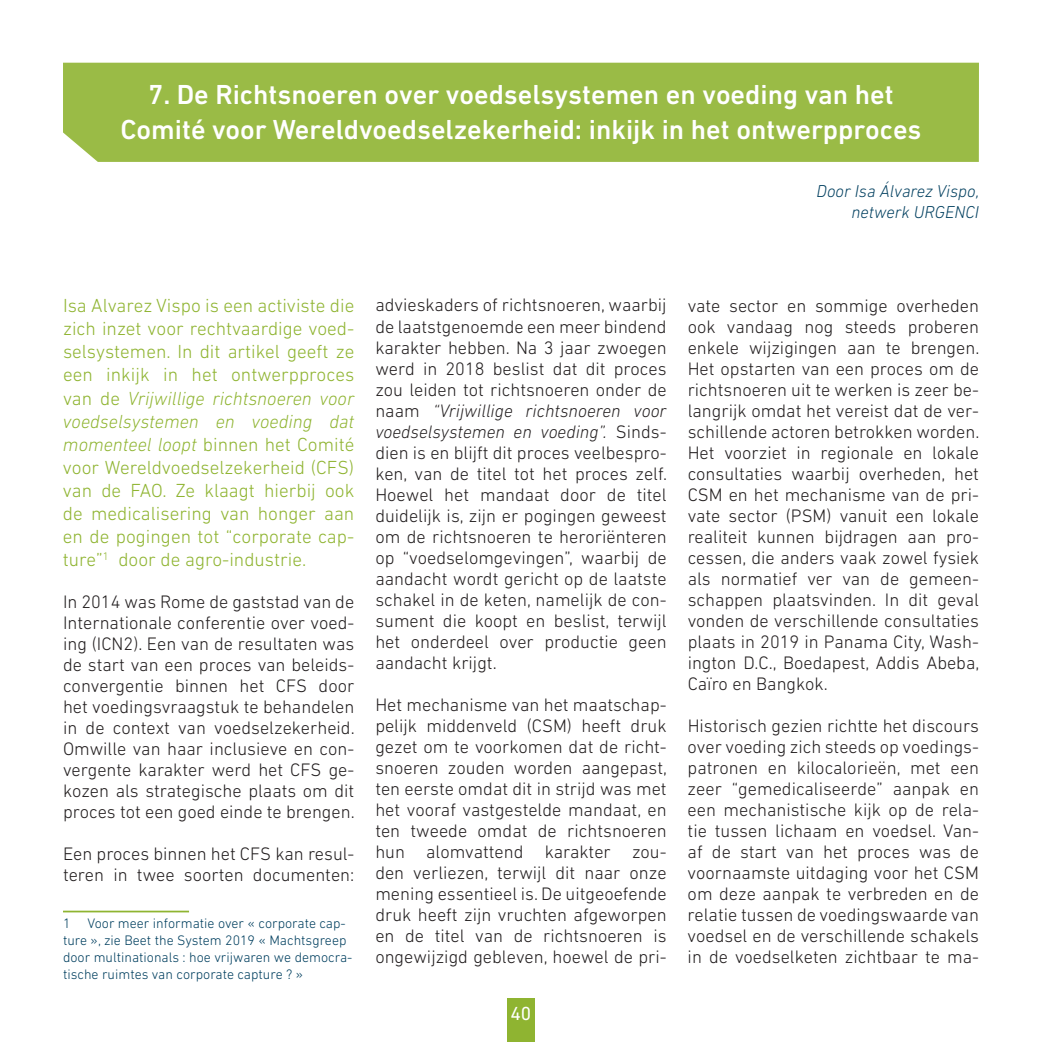
<style>
.page{position:relative;width:1042px;height:1042px;background:#fff}
.page>*{position:absolute;margin:0;border:0;box-sizing:border-box;transform-origin:0 0}
.TITRE_OK_OUI{font:500 28px/35px "DIN Next LT Pro";color:#fff;text-align:center}
.Chapeau{font:300 19.25px/23.1px "DIN Next LT Pro";color:#8fb431;text-align:justify}
.t1{font:19.25px "DIN Next LT Pro";color:#fff}
.TITRE_OK_OUI-2{font:300 18.38px/21px "DIN Next LT Pro";color:#231f20}
.t2{font:italic 300 17.5px/21px "DIN Next LT Pro";color:#003f5f;text-align:right}
.Footnote{font:300 14px/16.8px "DIN Next LT Pro";color:#003f5f}
.s1{font-style:italic}
</style>
<div class="page">
<div style="left:507px;top:998px;width:27px;height:44px;background:#8fb431"></div>
<div style="left:63px;top:63px;width:916px;height:99px;background:#9abb46"></div>
<hr style="left:63px;top:910px;width:126px;height:2px;background:#8fb431">
<p class="TITRE_OK_OUI" style="left:120px;top:77px;width:802px">7. De Richtsnoeren over voedselsystemen en voeding van het<br>Comité voor Wereldvoedselzekerheid: inkijk in het ontwerpproces</p>
<p class="t2" style="left:816px;top:180px;width:164px">Door Isa Álvarez Vispo, netwerk URGENCI</p>
<p class="Chapeau" style="left:63px;top:294px;width:293px">Isa Alvarez Vispo is een activiste die zich inzet voor rechtvaardige voed&shy;selsystemen. In dit artikel geeft ze een inkijk in het ontwerpproces van de <span class="s1">Vrijwillige richtsnoeren voor voedselsystemen en voeding dat momenteel loopt</span> binnen het Comité voor Wereldvoedselzekerheid (CFS) van de FAO. Ze klaagt hierbij ook de medicalisering van honger aan en de pogingen tot “corporate cap&shy;ture”<sup>1</sup> door de agro-industrie.</p>
<p class="TITRE_OK_OUI-2" style="left:63px;top:591px;width:293px">In 2014 was Rome de gaststad van de Internationale conferentie over voed&shy;ing (ICN2). Een van de resultaten was de start van een proces van beleids&shy;convergentie binnen het CFS door het voedingsvraagstuk te behandelen in de context van voedselzekerheid.<br>Omwille van haar inclusieve en con&shy;vergente karakter werd het CFS ge&shy;kozen als strategische plaats om dit proces tot een goed einde te brengen.</p>
<p class="TITRE_OK_OUI-2" style="left:63px;top:843px;width:293px">Een proces binnen het CFS kan resul&shy;teren in twee soorten documenten:</p>
<p class="Footnote" style="left:63px;top:915px;width:291px">1 Voor meer informatie over « corporate cap&shy;ture », zie Beet the System 2019 « Machtsgreep door multinationals : hoe vrijwaren we democra&shy;tische ruimtes van corporate capture ? »</p>
<p class="TITRE_OK_OUI-2" style="left:375px;top:294px;width:293px">advieskaders of richtsnoeren, waarbij de laatstgenoemde een meer bindend karakter hebben. Na 3 jaar zwoegen werd in 2018 beslist dat dit proces zou leiden tot richtsnoeren onder de naam <span class="s1">“Vrijwillige richtsnoeren voor voedselsystemen en voeding”.</span> Sinds&shy;dien is en blijft dit proces veelbespro&shy;ken, van de titel tot het proces zelf.<br>Hoewel het mandaat door de titel duidelijk is, zijn er pogingen geweest om de richtsnoeren te heroriënteren op “voedselomgevingen”, waarbij de aandacht wordt gericht op de laatste schakel in de keten, namelijk de con&shy;sument die koopt en beslist, terwijl het onderdeel over productie geen aandacht krijgt.</p>
<p class="TITRE_OK_OUI-2" style="left:375px;top:693px;width:293px">Het mechanisme van het maatschap&shy;pelijk middenveld (CSM) heeft druk gezet om te voorkomen dat de richt&shy;snoeren zouden worden aangepast, ten eerste omdat dit in strijd was met het vooraf vastgestelde mandaat, en ten tweede omdat de richtsnoeren hun alomvattend karakter zou&shy;den verliezen, terwijl dit naar onze mening essentieel is. De uitgeoefende druk heeft zijn vruchten afgeworpen en de titel van de richtsnoeren is ongewijzigd gebleven, hoewel de pri-</p>
<p class="t1" style="left:510px;top:1002px;width:22px">40</p>
<p class="TITRE_OK_OUI-2" style="left:687px;top:294px;width:293px;text-align:justify">vate sector en sommige overheden ook vandaag nog steeds proberen enkele wijzigingen aan te brengen.<br>Het opstarten van een proces om de richtsnoeren uit te werken is zeer be&shy;langrijk omdat het vereist dat de ver&shy;schillende actoren betrokken worden.<br>Het voorziet in regionale en lokale consultaties waarbij overheden, het CSM en het mechanisme van de pri&shy;vate sector (PSM) vanuit een lokale realiteit kunnen bijdragen aan pro&shy;cessen, die anders vaak zowel fysiek als normatief ver van de gemeen&shy;schappen plaatsvinden. In dit geval vonden de verschillende consultaties plaats in 2019 in Panama City, Wash&shy;ington D.C., Boedapest, Addis Abeba, Caïro en Bangkok.</p>
<p class="TITRE_OK_OUI-2" style="left:687px;top:715px;width:293px;text-align:justify">Historisch gezien richtte het discours over voeding zich steeds op voedings&shy;patronen en kilocalorieën, met een zeer “gemedicaliseerde” aanpak en een mechanistische kijk op de rela&shy;tie tussen lichaam en voedsel. Van&shy;af de start van het proces was de voornaamste uitdaging voor het CSM om deze aanpak te verbreden en de relatie tussen de voedingswaarde van voedsel en de verschillende schakels in de voedselketen zichtbaar te ma-</p>
</div>
